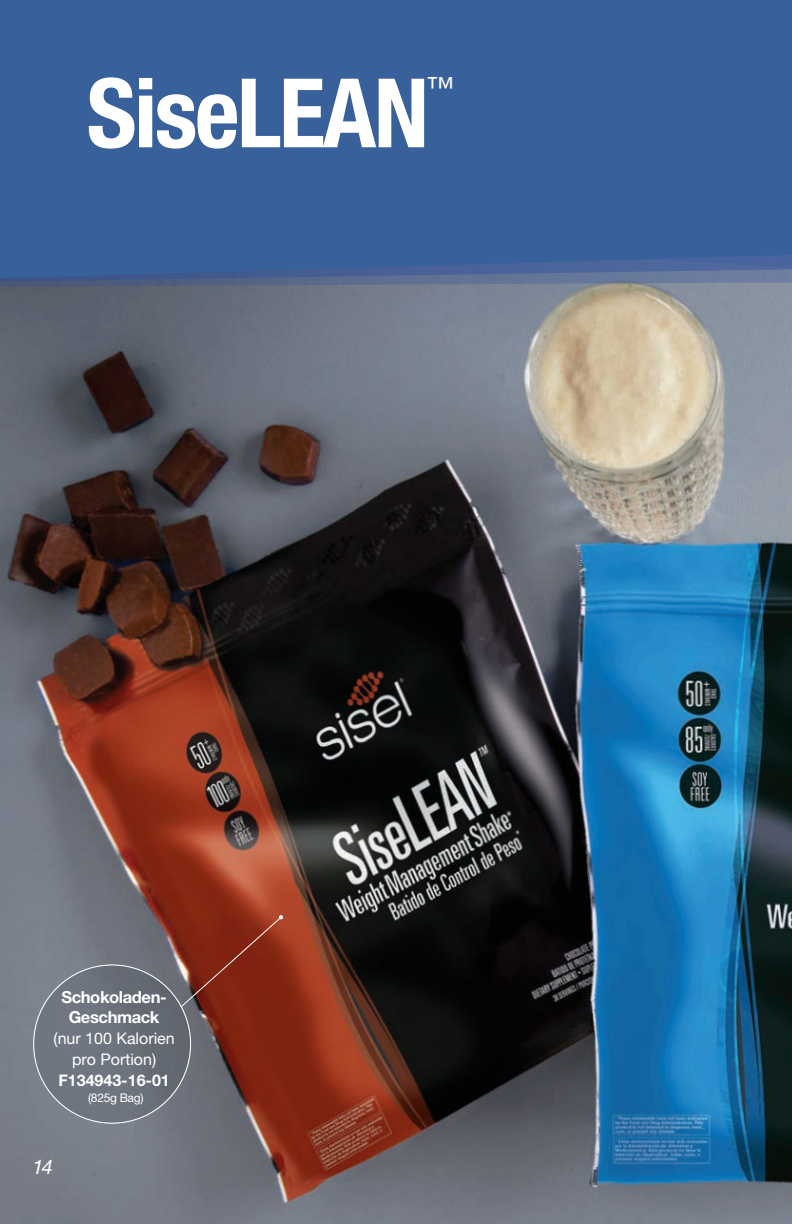
<style>
.page{position:relative;width:792px;height:1224px;background:#fff}
.page>*{position:absolute;margin:0;border:0;box-sizing:border-box;transform-origin:0 0}
.t1{font:700 condensed 96px "Helvetica Neue LT Pro";letter-spacing:-.025em;color:#fff}
.t2{font:condensed 28px "Helvetica Neue LT Pro";color:#fff}
.t3{font:italic 20px "Helvetica Neue LT Pro";color:#fff}
.t4{font:700 16.6px/20px "Helvetica Neue LT Pro";letter-spacing:-.025em;color:#fff;text-align:center}
.t5{font:16px/20.8px "Helvetica Neue LT Pro";color:#fff;text-align:center}
.t6{font:700 16px "Helvetica Neue LT Pro";color:#fff}
.t7{font:12px "Helvetica Neue LT Pro";letter-spacing:-.025em;color:#fff}
</style>
<div class="page">
<img style="left:0;top:317px;width:792px;height:907px">
<svg style="left:0;top:287px;width:792px;height:30px;background:#7a7f87"></svg>
<div style="left:34px;top:965px;width:156px;height:158px;background:linear-gradient(to right,#747b87,#636870);border-radius:50%"></div>
<div style="left:0;top:0;width:792px;height:278px;background:#38609b"></div>
<svg style="left:180px;top:915px;width:103px;height:93px;background:#832d1b"></svg>
<h1 class="t1" style="left:87px;top:55px;width:344px">SiseLEAN</h1>
<h2 class="t2" style="left:427px;top:71px;width:29px">™</h2>
<p class="t4" style="left:61px;top:987px;width:107px">Schokoladen-<br>Geschmack</p>
<p class="t5" style="left:54px;top:1028px;width:123px">(nur 100 Kalorien pro Portion)</p>
<p class="t6" style="left:58px;top:1070px;width:113px">F134943-16-01</p>
<p class="t7" style="left:88px;top:1091px;width:57px">(825g Bag)</p>
<p class="t3" style="left:33px;top:1154px;width:22px">14</p>
</div>
